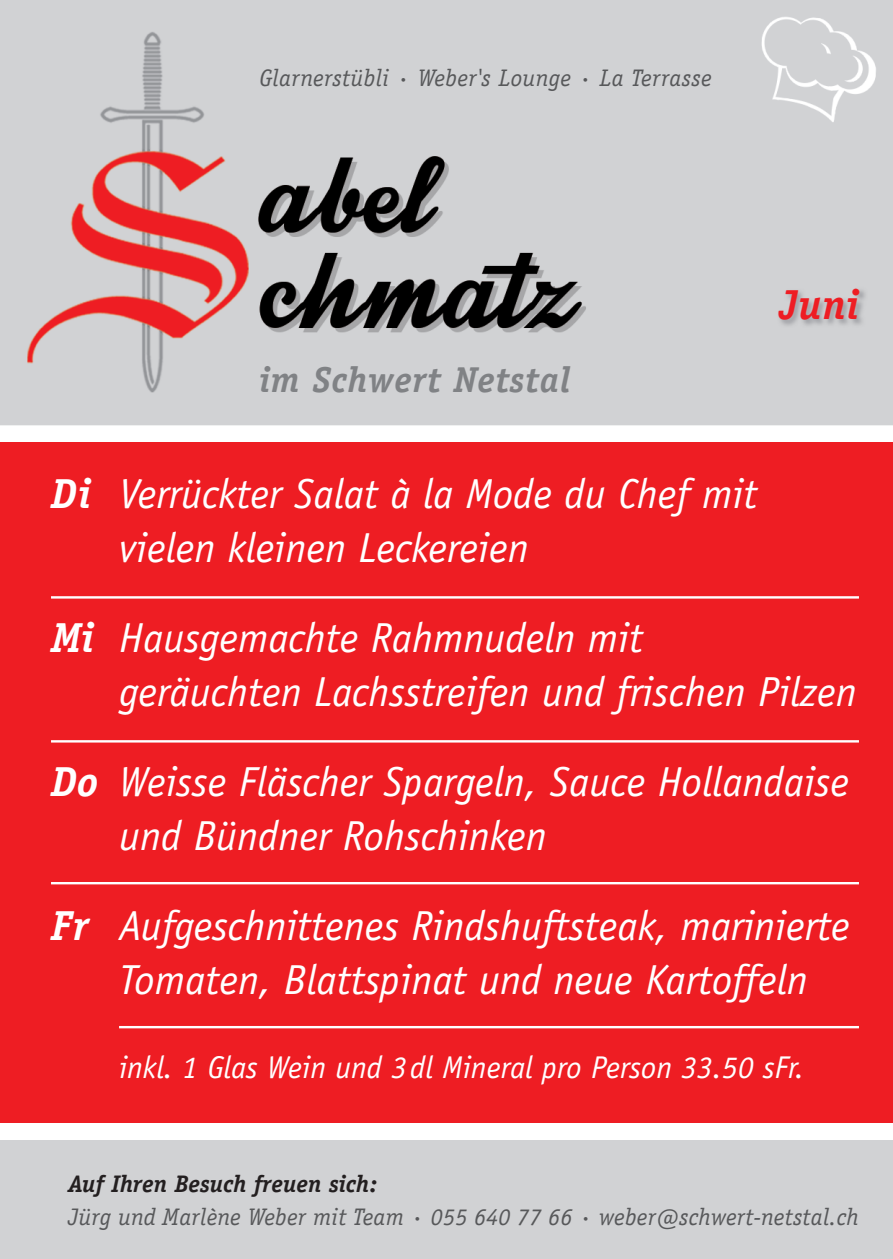
<style>
.page{position:relative;width:893px;height:1259px;background:#fff}
.page>*{position:absolute;margin:0;border:0;box-sizing:border-box;transform-origin:0 0}
.t1{font:italic 42px/54px "Officina Sans";color:#fff}
.t2{font:italic 700 42px "Officina Serif";color:#ee1d23}
.t3{font:italic 700 36px "Officina Serif";letter-spacing:.025em;color:#808285}
.t4{font:italic 31.5px "Officina Sans";color:#fff}
.t5{font:italic 24px/33px "Officina Serif";letter-spacing:.01em;color:#57585a}
.s1{font-weight:700}
.s2{font-family:"Officina Serif";font-weight:700}
.s3{font-weight:700;color:#231f20}
</style>
<div class="page">
<img style="left:0;top:0;width:893px;height:425px">
<div style="left:0;top:1140px;width:893px;height:119px;background:#d1d2d4"></div>
<div style="left:0;top:442px;width:893px;height:681px;background:#ee1d23"></div>
<img style="left:777px;top:287px;width:90px;height:40px">
<hr style="left:51px;top:882px;width:808px;height:2px;background:#fff">
<hr style="left:119px;top:1026px;width:740px;height:2px;background:#fff">
<hr style="left:51px;top:740px;width:808px;height:2px;background:#fff">
<hr style="left:51px;top:596px;width:808px;height:2px;background:#fff">
<p class="t5" style="left:259px;top:62px;width:454px">Glarnerstübli <span class="s1">·</span> Weber's Lounge <span class="s1">·</span> La Terrasse</p>
<p class="t3" style="left:259px;top:359px;width:313px">im Schwert Netstal</p>
<p class="t2" style="left:779px;top:280px;width:81px">Juni</p>
<p class="t1" style="left:119px;top:467px;width:640px;text-indent:-68px"><span class="s2">Di</span> Verrückter Salat à la Mode du Chef mit vielen kleinen Leckereien</p>
<p class="t1" style="left:119px;top:611px;width:739px;text-indent:-68px"><span class="s2">Mi</span> Hausgemachte Rahmnudeln mit<br>geräuchten Lachsstreifen und frischen Pilzen</p>
<p class="t1" style="left:119px;top:755px;width:731px;text-indent:-68px"><span class="s2">Do</span> Weisse Fläscher Spargeln, Sauce Hollandaise und Bündner Rohschinken</p>
<p class="t1" style="left:119px;top:899px;width:732px;text-indent:-68px"><span class="s2">Fr</span> Aufgeschnittenes Rindshuftsteak, marinierte<br>Tomaten, Blattspinat und neue Kartoffeln</p>
<p class="t4" style="left:119px;top:1049px;width:687px">inkl. 1 Glas Wein und 3dl Mineral pro Person 33.50 sFr.</p>
<p class="t5" style="left:68px;top:1167px;width:792px"><span class="s3">Auf Ihren Besuch freuen sich:<br></span>Jürg und Marlène Weber mit Team <span class="s1">·</span> 055 640 77 66 <span class="s1">·</span> weber@schwert-netstal.ch</p>
</div>
